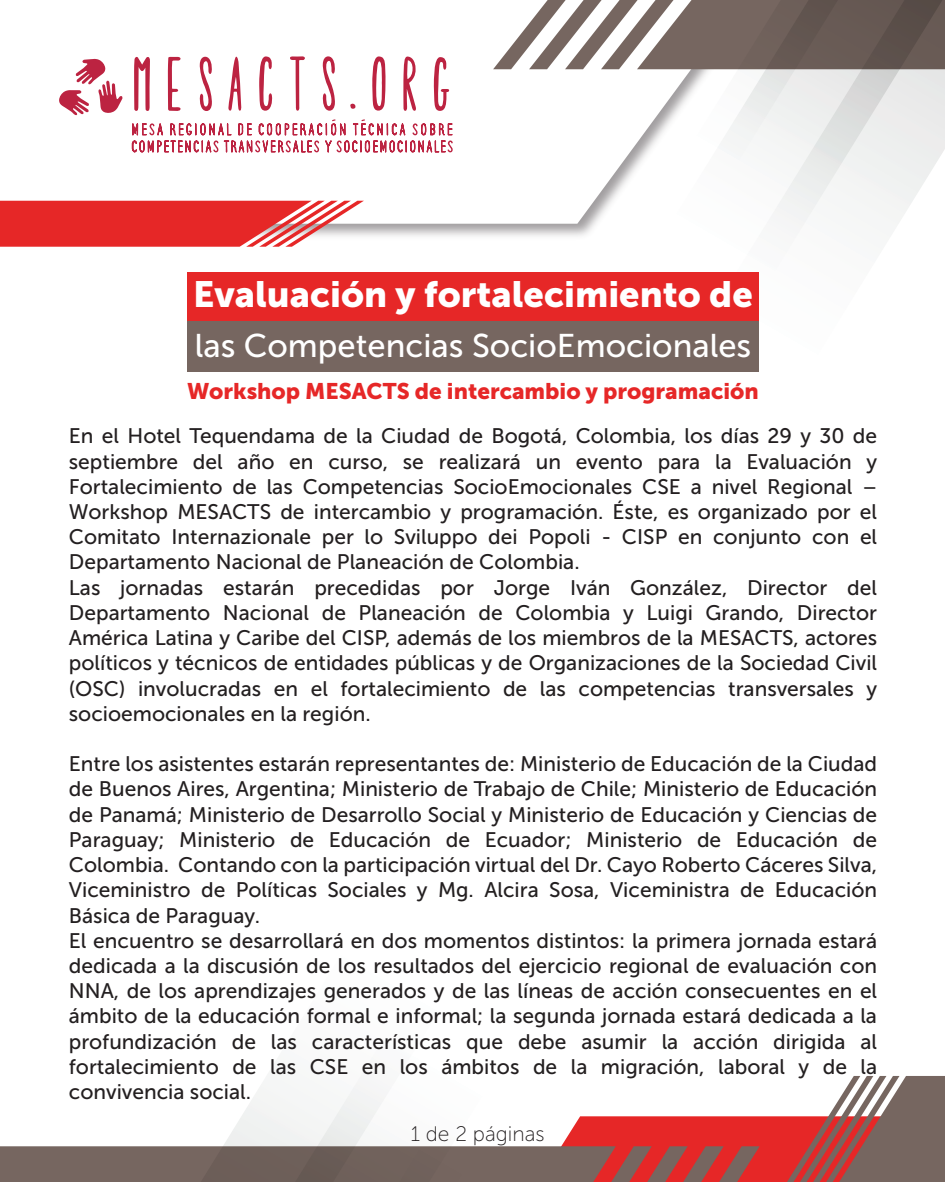
<style>
.page{position:relative;width:945px;height:1182px;background:#fff}
.page>*{position:absolute;margin:0;border:0;box-sizing:border-box;transform-origin:0 0}
.t1{font:36.31px "Museo Sans 900";color:#fff}
.t2{font:32.81px "Museo Sans 500";color:#fff}
.t3{font:22.49px "Museo Sans 900";color:#e62727}
.t4{font:21px/25.2px "Museo Sans 500";color:#231f20}
.t5{font:21px "Museo Sans 100";color:#231f20}
</style>
<div class="page">
<svg style="left:0;top:56px;width:642px;height:168px"></svg>
<svg style="left:493px;top:0;width:149px;height:69px"></svg>
<svg style="left:0;top:201px;width:364px;height:46px;background:#e74949"></svg>
<svg style="left:642px;top:0;width:30px;height:165px"></svg>
<svg style="left:672px;top:0;width:273px;height:372px"></svg>
<svg style="left:0;top:1076px;width:945px;height:105px"></svg>
<svg style="left:487px;top:1076px;width:30px;height:105px"></svg>
<svg style="left:86px;top:1076px;width:401px;height:105px"></svg>
<svg style="left:134px;top:57px;width:16px;height:54px"></svg>
<svg style="left:168px;top:56px;width:13px;height:55px"></svg>
<svg style="left:199px;top:57px;width:13px;height:54px"></svg>
<svg style="left:228px;top:56px;width:14px;height:55px"></svg>
<svg style="left:259px;top:56px;width:14px;height:55px"></svg>
<svg style="left:290px;top:56px;width:15px;height:55px"></svg>
<svg style="left:322px;top:56px;width:13px;height:55px"></svg>
<svg style="left:350px;top:104px;width:6px;height:5px"></svg>
<svg style="left:372px;top:56px;width:14px;height:55px"></svg>
<svg style="left:403px;top:57px;width:13px;height:54px"></svg>
<svg style="left:433px;top:57px;width:16px;height:54px"></svg>
<svg style="left:132px;top:119px;width:321px;height:33px"></svg>
<svg style="left:59px;top:59px;width:64px;height:56px"></svg>
<div style="left:187px;top:272px;width:572px;height:49px;background:#e62727"></div>
<div style="left:187px;top:321px;width:572px;height:50px;background:#766660"></div>
<h1 class="t1" style="left:193px;top:274px;width:561px">Evaluación y fortalecimiento de</h1>
<h2 class="t2" style="left:195px;top:328px;width:558px">las Competencias SocioEmocionales</h2>
<p class="t3" style="left:187px;top:378px;width:573px">Workshop MESACTS de intercambio y programación</p>
<p class="t4" style="left:69px;top:423px;width:810px">En el Hotel Tequendama de la Ciudad de Bogotá, Colombia, los días 29 y 30 de septiembre del año en curso, se realizará un evento para la Evaluación y Fortalecimiento de las Competencias SocioEmocionales CSE a nivel Regional – Workshop MESACTS de intercambio y programación. Éste, es organizado por el Comitato Internazionale per lo Sviluppo dei Popoli - CISP en conjunto con el Departamento Nacional de Planeación de Colombia.<br>Las jornadas estarán precedidas por Jorge Iván González, Director del Departamento Nacional de Planeación de Colombia y Luigi Grando, Director América Latina y Caribe del CISP, además de los miembros de la MESACTS, actores políticos y técnicos de entidades públicas y de Organizaciones de la Sociedad Civil (OSC) involucradas en el fortalecimiento de las competencias transversales y socioemocionales en la región.</p>
<p class="t4" style="left:69px;top:751px;width:810px">Entre los asistentes estarán representantes de: Ministerio de Educación de la Ciudad de Buenos Aires, Argentina; Ministerio de Trabajo de Chile; Ministerio de Educación de Panamá; Ministerio de Desarrollo Social y Ministerio de Educación y Ciencias de Paraguay; Ministerio de Educación de Ecuador; Ministerio de Educación de Colombia. Contando con la participación virtual del Dr. Cayo Roberto Cáceres Silva, Viceministro de Políticas Sociales y Mg. Alcira Sosa, Viceministra de Educación Básica de Paraguay.<br>El encuentro se desarrollará en dos momentos distintos: la primera jornada estará dedicada a la discusión de los resultados del ejercicio regional de evaluación con NNA, de los aprendizajes generados y de las líneas de acción consecuentes en el ámbito de la educación formal e informal; la segunda jornada estará dedicada a la profundización de las características que debe asumir la acción dirigida al fortalecimiento de las CSE en los ámbitos de la migración, laboral y de la convivencia social.</p>
<p class="t5" style="left:411px;top:1122px;width:136px">1 de 2 páginas</p>
</div>
